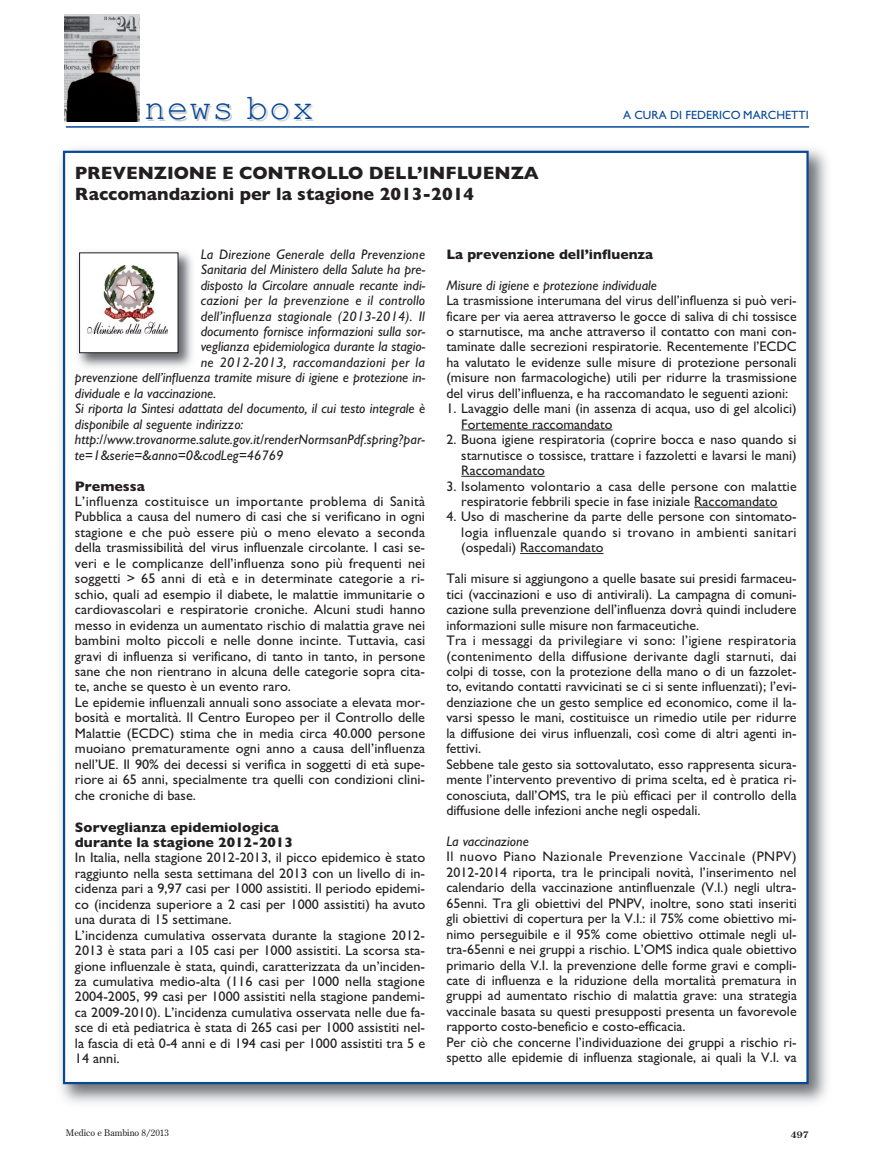
<style>
.page{position:relative;width:873px;height:1170px;background:#fff}
.page>*{position:absolute;margin:0;border:0;box-sizing:border-box;transform-origin:0 0}
.t1{font:36px "Courier New";letter-spacing:.03em;color:#074897}
.t2{font:700 18px/21.8px "Gill Sans";color:#231f20}
.t3{font:13.95px/15.5px "Gill Sans";color:#231f20}
.t4{font:italic 13.95px "Gill Sans";color:#231f20}
.t5{font:700 13.95px/15.5px "Gill Sans";color:#231f20}
.t6{font:italic 13.95px "Gill Sans";letter-spacing:.02em;color:#231f20}
.t7{font:12px "Gill Sans";color:#074897}
.t8{font:9px "Century Old Style";color:#231f20}
.t9{font:700 9px "Century Old Style";color:#231f20}
</style>
<div class="page">
<hr style="left:66px;top:126px;width:743px;height:2px;background:#074897">
<img style="left:60px;top:148px;width:767px;height:955px">
<div style="left:65px;top:153px;width:741px;height:929px;background:#fff"></div>
<img style="left:64px;top:14px;width:75px;height:107px">
<hr style="left:461px;top:430px;width:151px;height:1px;background:#231f20">
<hr style="left:461px;top:476px;width:84px;height:1px;background:#231f20">
<hr style="left:694px;top:507px;width:83px;height:1px;background:#231f20">
<hr style="left:520px;top:553px;width:83px;height:1px;background:#231f20">
<img style="left:77px;top:251px;width:115px;height:117px">
<div style="left:80px;top:253px;width:98px;height:100px;background:#fff"></div>
<img style="left:88px;top:265px;width:79px;height:68px">
<div style="left:79px;top:253px;width:99px;height:100px;border:1px solid #231f20"></div>
<h1 class="t1" style="left:144px;top:85px;width:171px">news box</h1>
<p class="t2" style="left:75px;top:162px;width:465px">PREVENZIONE E CONTROLLO DELL’INFLUENZA<br>Raccomandazioni per la stagione 2013-2014</p>
<p class="t7" style="left:623px;top:108px;width:187px">A CURA DI FEDERICO MARCHETTI</p>
<p class="t4" style="left:201px;top:246px;width:226px">La Direzione Generale della Prevenzione</p>
<p class="t4" style="left:201px;top:262px;width:226px">Sanitaria del Ministero della Salute ha pre-</p>
<p class="t4" style="left:201px;top:277px;width:226px">disposto la Circolare annuale recante indi-</p>
<p class="t4" style="left:201px;top:292px;width:226px">cazioni per la prevenzione e il controllo</p>
<p class="t4" style="left:201px;top:308px;width:226px">dell’influenza stagionale (2013-2014). Il</p>
<p class="t4" style="left:201px;top:323px;width:226px">documento fornisce informazioni sulla sor-</p>
<p class="t4" style="left:201px;top:339px;width:226px">veglianza epidemiologica durante la stagio-</p>
<p class="t6" style="left:201px;top:354px;width:226px">ne 2012-2013, raccomandazioni per la</p>
<p class="t4" style="left:75px;top:370px;width:352px">prevenzione dell’influenza tramite misure di igiene e protezione in-</p>
<p class="t4" style="left:75px;top:385px;width:143px">dividuale e la vaccinazione.</p>
<p class="t4" style="left:75px;top:401px;width:352px">Si riporta la Sintesi adattata del documento, il cui testo integrale è</p>
<p class="t4" style="left:75px;top:416px;width:170px">disponibile al seguente indirizzo:</p>
<p class="t4" style="left:75px;top:431px;width:351px">http://www.trovanorme.salute.gov.it/renderNormsanPdf.spring?par-</p>
<p class="t4" style="left:75px;top:447px;width:210px">te=1&amp;serie=&amp;anno=0&amp;codLeg=46769</p>
<p class="t5" style="left:75px;top:478px;width:71px">Premessa</p>
<p class="t3" style="left:75px;top:493px;width:352px">L’influenza costituisce un importante problema di Sanità Pubblica a causa del numero di casi che si verificano in ogni stagione e che può essere più o meno elevato a seconda della trasmissibilità del virus influenzale circolante. I casi se&shy;veri e le complicanze dell’influenza sono più frequenti nei soggetti &gt; 65 anni di età e in determinate categorie a ri&shy;schio, quali ad esempio il diabete, le malattie immunitarie o cardiovascolari e respiratorie croniche. Alcuni studi hanno messo in evidenza un aumentato rischio di malattia grave nei bambini molto piccoli e nelle donne incinte. Tuttavia, casi gravi di influenza si verificano, di tanto in tanto, in persone sane che non rientrano in alcuna delle categorie sopra cita&shy;te, anche se questo è un evento raro.<br>Le epidemie influenzali annuali sono associate a elevata mor&shy;bosità e mortalità. Il Centro Europeo per il Controllo delle Malattie (ECDC) stima che in media circa 40.000 persone muoiano prematuramente ogni anno a causa dell’influenza nell’UE. Il 90% dei decessi si verifica in soggetti di età supe&shy;riore ai 65 anni, specialmente tra quelli con condizioni clini&shy;che croniche di base.</p>
<p class="t5" style="left:75px;top:819px;width:219px">Sorveglianza epidemiologica durante la stagione 2012-2013</p>
<p class="t3" style="left:75px;top:850px;width:352px">In Italia, nella stagione 2012-2013, il picco epidemico è stato raggiunto nella sesta settimana del 2013 con un livello di in&shy;cidenza pari a 9,97 casi per 1000 assistiti. Il periodo epidemi&shy;co (incidenza superiore a 2 casi per 1000 assistiti) ha avuto una durata di 15 settimane.<br>L’incidenza cumulativa osservata durante la stagione 2012- 2013 è stata pari a 105 casi per 1000 assistiti. La scorsa sta&shy;gione influenzale è stata, quindi, caratterizzata da un’inciden&shy;za cumulativa medio-alta (116 casi per 1000 nella stagione 2004-2005, 99 casi per 1000 assistiti nella stagione pandemi&shy;ca 2009-2010). L’incidenza cumulativa osservata nelle due fa&shy;sce di età pediatrica è stata di 265 casi per 1000 assistiti nel&shy;la fascia di età 0-4 anni e di 194 casi per 1000 assistiti tra 5 e 14 anni.</p>
<p class="t5" style="left:446px;top:246px;width:208px">La prevenzione dell’influenza</p>
<p class="t4" style="left:446px;top:277px;width:212px">Misure di igiene e protezione individuale</p>
<p class="t3" style="left:446px;top:293px;width:352px;text-align:justify">La trasmissione interumana del virus dell’influenza si può veri&shy;ficare per via aerea attraverso le gocce di saliva di chi tossisce o starnutisce, ma anche attraverso il contatto con mani con&shy;taminate dalle secrezioni respiratorie. Recentemente l’ECDC ha valutato le evidenze sulle misure di protezione personali (misure non farmacologiche) utili per ridurre la trasmissione del virus dell’influenza, e ha raccomandato le seguenti azioni:</p>
<p class="t3" style="left:461px;top:401px;width:337px;text-indent:-15px">1. Lavaggio delle mani (in assenza di acqua, uso di gel alcolici)<br>Fortemente raccomandato</p>
<p class="t3" style="left:461px;top:432px;width:337px;text-align:justify;text-indent:-15px">2. Buona igiene respiratoria (coprire bocca e naso quando si starnutisce o tossisce, trattare i fazzoletti e lavarsi le mani)<br>Raccomandato</p>
<p class="t3" style="left:446px;top:478px;width:352px;text-align:center">3. Isolamento volontario a casa delle persone con malattie respiratorie febbrili specie in fase iniziale Raccomandato</p>
<p class="t3" style="left:461px;top:509px;width:337px;text-align:justify;text-indent:-15px">4. Uso di mascherine da parte delle persone con sintomato&shy;logia influenzale quando si trovano in ambienti sanitari (ospedali) Raccomandato</p>
<p class="t3" style="left:446px;top:571px;width:352px">Tali misure si aggiungono a quelle basate sui presidi farmaceu&shy;tici (vaccinazioni e uso di antivirali). La campagna di comuni&shy;cazione sulla prevenzione dell’influenza dovrà quindi includere informazioni sulle misure non farmaceutiche.<br>Tra i messaggi da privilegiare vi sono: l’igiene respiratoria (contenimento della diffusione derivante dagli starnuti, dai colpi di tosse, con la protezione della mano o di un fazzolet&shy;to, evitando contatti ravvicinati se ci si sente influenzati); l’evi&shy;denziazione che un gesto semplice ed economico, come il la&shy;varsi spesso le mani, costituisce un rimedio utile per ridurre la diffusione dei virus influenzali, così come di altri agenti in&shy;fettivi.<br>Sebbene tale gesto sia sottovalutato, esso rappresenta sicura&shy;mente l’intervento preventivo di prima scelta, ed è pratica ri&shy;conosciuta, dall’OMS, tra le più efficaci per il controllo della diffusione delle infezioni anche negli ospedali.</p>
<p class="t4" style="left:446px;top:833px;width:84px">La vaccinazione</p>
<p class="t3" style="left:446px;top:849px;width:352px">Il nuovo Piano Nazionale Prevenzione Vaccinale (PNPV)<br>2012-2014 riporta, tra le principali novità, l’inserimento nel calendario della vaccinazione antinfluenzale (V.I.) negli ultra-65enni. Tra gli obiettivi del PNPV, inoltre, sono stati inseriti gli obiettivi di copertura per la V.I.: il 75% come obiettivo mi&shy;nimo perseguibile e il 95% come obiettivo ottimale negli ul&shy;tra-65enni e nei gruppi a rischio. L’OMS indica quale obiettivo primario della V.I. la prevenzione delle forme gravi e compli&shy;cate di influenza e la riduzione della mortalità prematura in gruppi ad aumentato rischio di malattia grave: una strategia vaccinale basata su questi presupposti presenta un favorevole rapporto costo-beneficio e costo-efficacia.<br>Per ciò che concerne l’individuazione dei gruppi a rischio ri&shy;spetto alle epidemie di influenza stagionale, ai quali la V.I. va</p>
<p class="t8" style="left:66px;top:1127px;width:104px">Medico e Bambino 8/2013</p>
<p class="t9" style="left:791px;top:1129px;width:19px">497</p>
</div>
